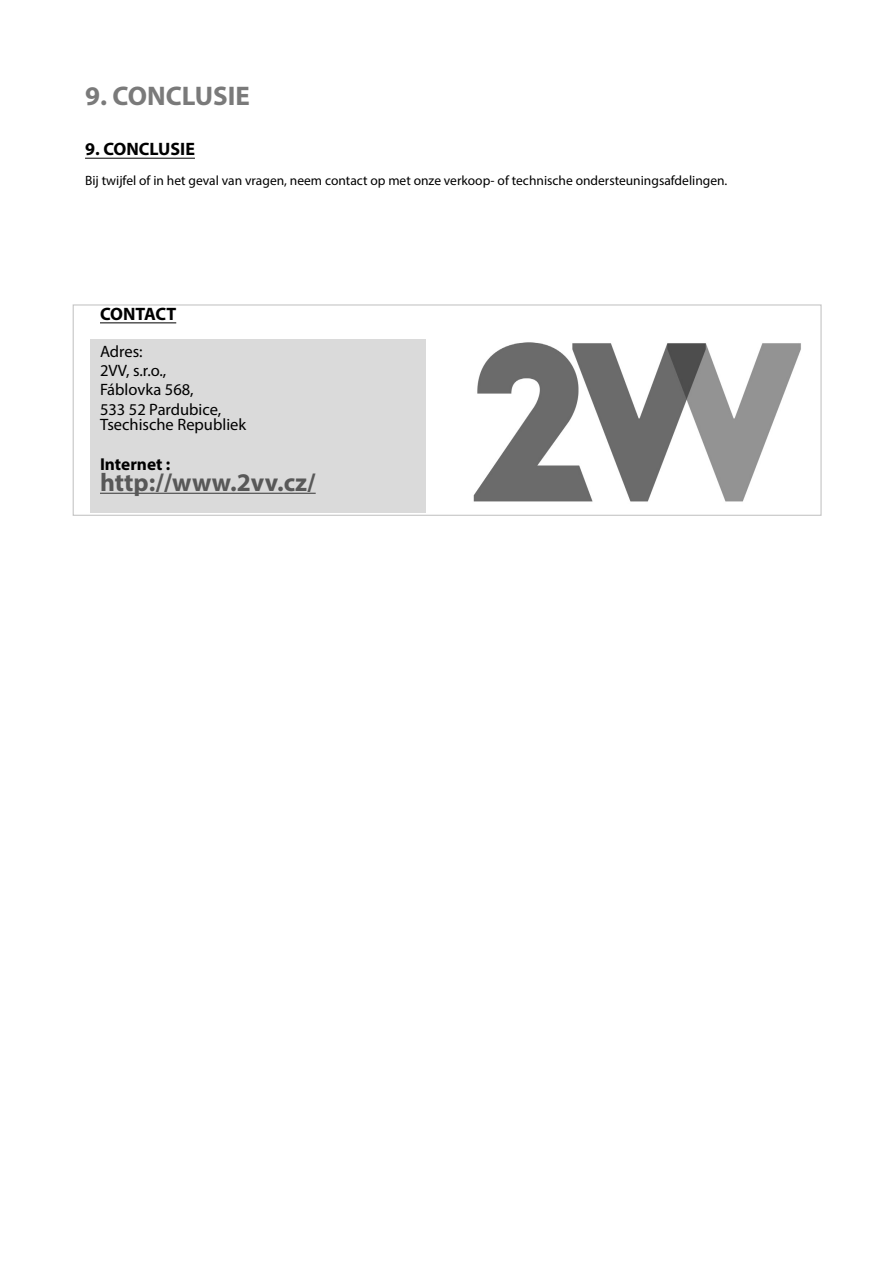
<style>
.page{position:relative;width:893px;height:1263px;background:#fff}
.page>*{position:absolute;margin:0;border:0;box-sizing:border-box;transform-origin:0 0}
.obsah{font:700 27px "Myriad Pro";color:#7a7a7a}
.Text{font:700 25.5px "Myriad Pro";color:#585858}
.KAPITOLY{font:700 18px "Myriad Pro";color:#000}
.Text-2{font:700 17.25px "Myriad Pro";color:#000}
.Text-3{font:16.5px "Myriad Pro";color:#000}
.Text-4{font:13.5px "Myriad Pro";color:#000}
</style>
<div class="page">
<hr style="left:85px;top:158px;width:110px;height:1px;background:#000">
<div style="left:73px;top:304px;width:749px;height:212px;background:#fff;border:1px solid #c6c6c6"></div>
<div style="left:90px;top:340px;width:335px;height:173px;background:#dadada"></div>
<hr style="left:100px;top:322px;width:76px;height:1px;background:#000">
<hr style="left:100px;top:493px;width:216px;height:1px;background:#585858">
<img style="left:473px;top:342px;width:328px;height:160px">
<p class="obsah" style="left:85px;top:78px;width:166px">9. CONCLUSIE</p>
<p class="KAPITOLY" style="left:85px;top:137px;width:111px">9. CONCLUSIE</p>
<p class="Text-4" style="left:85px;top:172px;width:644px">Bij twijfel of in het geval van vragen, neem contact op met onze verkoop- of technische ondersteuningsafdelingen.</p>
<p class="KAPITOLY" style="left:100px;top:302px;width:78px">CONTACT</p>
<p class="Text-3" style="left:100px;top:341px;width:44px">Adres:</p>
<p class="Text-3" style="left:100px;top:360px;width:68px">2VV, s.r.o.,</p>
<p class="Text-3" style="left:100px;top:380px;width:95px">Fáblovka 568,</p>
<p class="Text-3" style="left:100px;top:399px;width:123px">533 52 Pardubice,</p>
<p class="Text-3" style="left:100px;top:414px;width:148px">Tsechische Republiek</p>
<p class="Text-2" style="left:100px;top:453px;width:72px">Internet :</p>
<p class="Text" style="left:100px;top:465px;width:217px">http://www.2vv.cz/</p>
</div>
